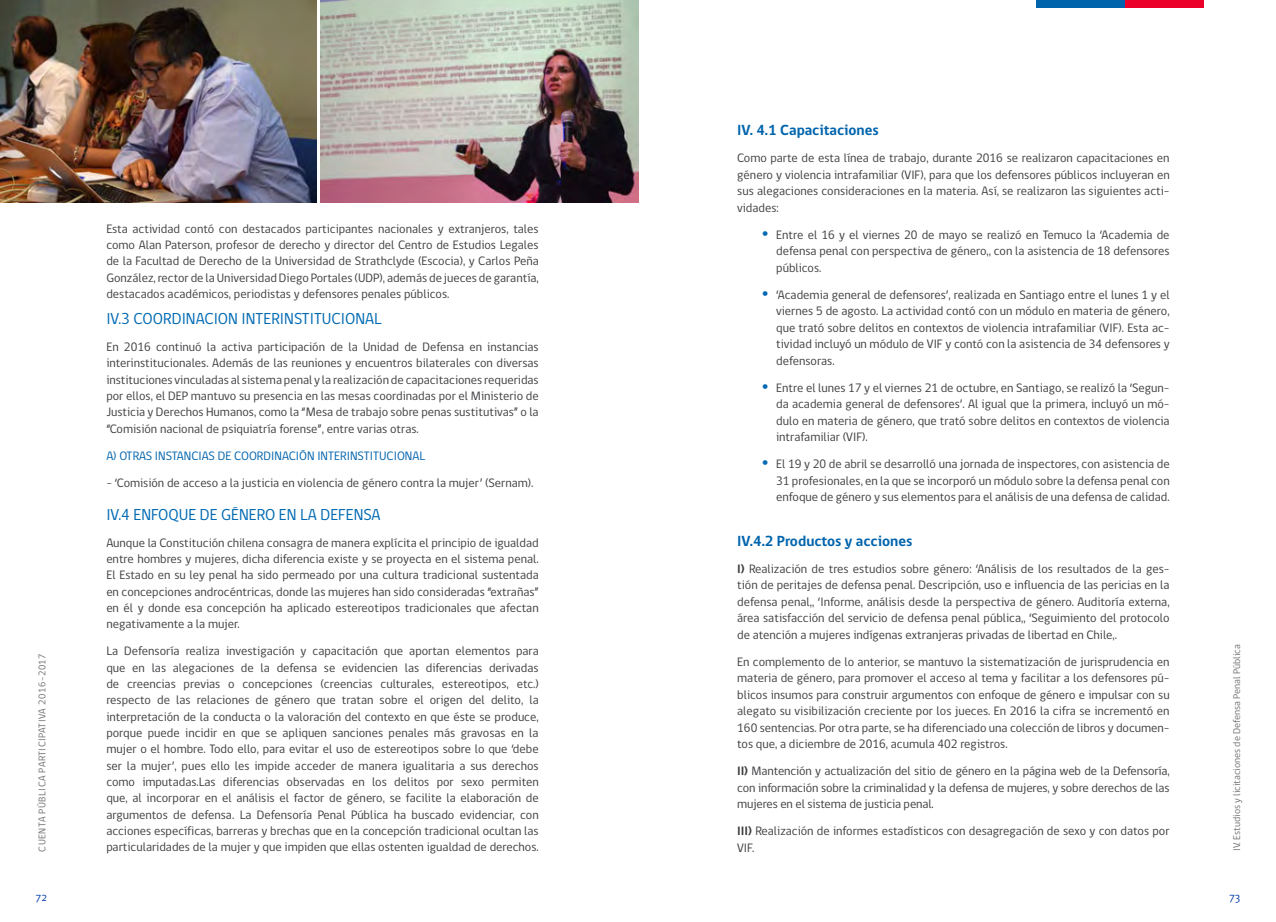
<style>
.page{position:relative;width:1276px;height:922px;background:#fff}
.page>*{position:absolute;margin:0;border:0;box-sizing:border-box;transform-origin:0 0}
.t1{font:16.25px "gob CL";color:#006ab3}
.t2{font:700 15px "gob CL";color:#0064ad}
.t3{font:12.5px/16.4px "gob CL";color:#3e3d40;text-align:justify}
.t4{font:12.5px "gob CL";color:#0064ad}
.t5{font:11.25px "gob CL";color:#003ca6}
.t6{font:10px "gob CL";color:#707172}
.t7{font:10px "gob CL";letter-spacing:.05em;color:#707172}
.s1{font-family:"Felbridge Std";font-weight:800;font-size:15px;color:#006ab3}
.s2{font-weight:700}
</style>
<div class="page">
<div style="left:1104px;top:0;width:99px;height:8px;background:#eb0029"></div>
<div style="left:1036px;top:0;width:88px;height:8px;background:#0064ad"></div>
<img style="left:0;top:0;width:317px;height:202px">
<img style="left:321px;top:0;width:317px;height:202px">
<p class="t7" style="left:35px;top:851px;width:200px;rotate:-90deg">CUENTA PÚBLICA PARTICIPATIVA 2016-2017</p>
<p class="t3" style="left:106px;top:221px;width:434px">Esta actividad contó con destacados participantes nacionales y extranjeros, tales como Alan Paterson, profesor de derecho y director del Centro de Estudios Legales de la Facultad de Derecho de la Universidad de Strathclyde (Escocia), y Carlos Peña González, rector de la Universidad Diego Portales (UDP), además de jueces de garantía, destacados académicos, periodistas y defensores penales públicos.</p>
<h1 class="t1" style="left:106px;top:307px;width:277px">IV.3 COORDINACION INTERINSTITUCIONAL</h1>
<p class="t3" style="left:106px;top:339px;width:434px">En 2016 continuó la activa participación de la Unidad de Defensa en instancias interinstitucionales. Además de las reuniones y encuentros bilaterales con diversas instituciones vinculadas al sistema penal y la realización de capacitaciones requeridas por ellos, el DEP mantuvo su presencia en las mesas coordinadas por el Ministerio de Justicia y Derechos Humanos, como la “Mesa de trabajo sobre penas sustitutivas” o la “Comisión nacional de psiquiatría forense”, entre varias otras.</p>
<p class="t4" style="left:106px;top:447px;width:25px">a) Otras</p>
<p class="t4" style="left:155px;top:447px;width:7px">instancias</p>
<p class="t4" style="left:218px;top:447px;width:25px">de coordinación</p>
<p class="t4" style="left:317px;top:447px;width:7px">interinstitucional</p>
<p class="t3" style="left:106px;top:474px;width:429px">- ‘Comisión de acceso a la justicia en violencia de género contra la mujer’ (Sernam).</p>
<h1 class="t1" style="left:106px;top:503px;width:276px">IV.4 ENFOQUE DE GÉNERO EN LA DEFENSA</h1>
<p class="t3" style="left:106px;top:534px;width:434px">Aunque la Constitución chilena consagra de manera explícita el principio de igualdad entre hombres y mujeres, dicha diferencia existe y se proyecta en el sistema penal.<br>El Estado en su ley penal ha sido permeado por una cultura tradicional sustentada en concepciones androcéntricas, donde las mujeres han sido consideradas “extrañas” en él y donde esa concepción ha aplicado estereotipos tradicionales que afectan negativamente a la mujer.</p>
<p class="t3" style="left:106px;top:643px;width:434px">La Defensoría realiza investigación y capacitación que aportan elementos para que en las alegaciones de la defensa se evidencien las diferencias derivadas de creencias previas o concepciones (creencias culturales, estereotipos, etc.) respecto de las relaciones de género que tratan sobre el origen del delito, la interpretación de la conducta o la valoración del contexto en que éste se produce, porque puede incidir en que se apliquen sanciones penales más gravosas en la mujer o el hombre. Todo ello, para evitar el uso de estereotipos sobre lo que ‘debe ser la mujer’, pues ello les impide acceder de manera igualitaria a sus derechos como imputadas.Las diferencias observadas en los delitos por sexo permiten que, al incorporar en el análisis el factor de género, se facilite la elaboración de argumentos de defensa. La Defensoría Penal Pública ha buscado evidenciar, con acciones específicas, barreras y brechas que en la concepción tradicional ocultan las particularidades de la mujer y que impiden que ellas ostenten igualdad de derechos.</p>
<p class="t2" style="left:737px;top:120px;width:143px">IV. 4.1 Capacitaciones</p>
<p class="t3" style="left:737px;top:150px;width:434px">Como parte de esta línea de trabajo, durante 2016 se realizaron capacitaciones en género y violencia intrafamiliar (VIF), para que los defensores públicos incluyeran en sus alegaciones consideraciones en la materia. Así, se realizaron las siguientes acti&shy;vidades:</p>
<p class="t3" style="left:776px;top:227px;width:395px;text-indent:-14px"><span class="s1">•</span> Entre el 16 y el viernes 20 de mayo se realizó en Temuco la ‘Academia de defensa penal con perspectiva de género,, con la asistencia de 18 defensores públicos.</p>
<p class="t3" style="left:776px;top:287px;width:395px;text-indent:-14px"><span class="s1">•</span> ‘Academia general de defensores’, realizada en Santiago entre el lunes 1 y el viernes 5 de agosto. La actividad contó con un módulo en materia de género, que trató sobre delitos en contextos de violencia intrafamiliar (VIF). Esta ac&shy;tividad incluyó un módulo de VIF y contó con la asistencia de 34 defensores y defensoras.</p>
<p class="t3" style="left:776px;top:379px;width:395px;text-indent:-14px"><span class="s1">•</span> Entre el lunes 17 y el viernes 21 de octubre, en Santiago, se realizó la ‘Segun&shy;da academia general de defensores’. Al igual que la primera, incluyó un mó&shy;dulo en materia de género, que trató sobre delitos en contextos de violencia intrafamiliar (VIF).</p>
<p class="t3" style="left:776px;top:456px;width:395px;text-indent:-14px"><span class="s1">•</span> El 19 y 20 de abril se desarrolló una jornada de inspectores, con asistencia de 31 profesionales, en la que se incorporó un módulo sobre la defensa penal con enfoque de género y sus elementos para el análisis de una defensa de calidad.</p>
<p class="t2" style="left:737px;top:530px;width:177px">IV.4.2 Productos y acciones</p>
<p class="t3" style="left:737px;top:560px;width:434px"><span class="s2">I)</span> Realización de tres estudios sobre género: ‘Análisis de los resultados de la ges&shy;tión de peritajes de defensa penal. Descripción, uso e influencia de las pericias en la defensa penal,, ‘Informe, análisis desde la perspectiva de género. Auditoría externa, área satisfacción del servicio de defensa penal pública,, ‘Seguimiento del protocolo de atención a mujeres indígenas extranjeras privadas de libertad en Chile,.</p>
<p class="t3" style="left:737px;top:653px;width:434px">En complemento de lo anterior, se mantuvo la sistematización de jurisprudencia en materia de género, para promover el acceso al tema y facilitar a los defensores pú&shy;blicos insumos para construir argumentos con enfoque de género e impulsar con su alegato su visibilización creciente por los jueces. En 2016 la cifra se incrementó en 160 sentencias. Por otra parte, se ha diferenciado una colección de libros y documen&shy;tos que, a diciembre de 2016, acumula 402 registros.</p>
<p class="t3" style="left:737px;top:762px;width:434px"><span class="s2">II)</span> Mantención y actualización del sitio de género en la página web de la Defensoría, con información sobre la criminalidad y la defensa de mujeres, y sobre derechos de las mujeres en el sistema de justicia penal.</p>
<p class="t3" style="left:737px;top:822px;width:434px"><span class="s2">III)</span> Realización de informes estadísticos con desagregación de sexo y con datos por<br>VIF.</p>
<p class="t6" style="left:1230px;top:850px;width:208px;rotate:-90deg">IV. Estudios y licitaciones de Defensa Penal Pública</p>
<p class="t5" style="left:36px;top:889px;width:13px">72</p>
<p class="t5" style="left:1229px;top:889px;width:13px">73</p>
</div>
